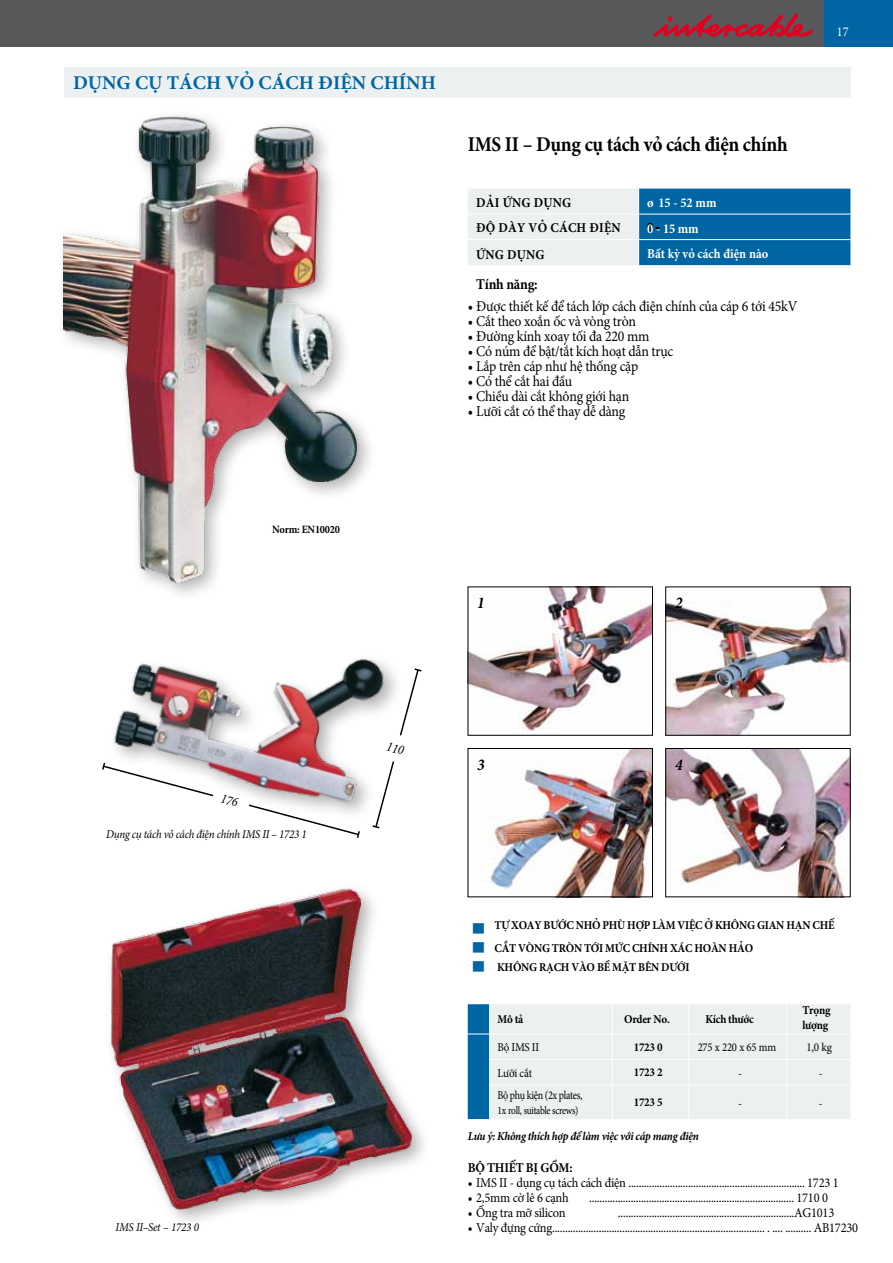
<style>
.page{position:relative;width:893px;height:1263px;background:#fff}
.page>*{position:absolute;margin:0;border:0;box-sizing:border-box;transform-origin:0 0}
.t1{font:700 21px "Minion Pro";letter-spacing:-.015em;color:#000;scale:.92 1}
.t2{font:700 19.5px "Minion Pro";color:#0065a3}
.t3{font:18px/19.4px "Wingdings";color:#0065a3;text-align:justify;scale:1.05 1}
.t4{font:italic 700 16.5px "Minion Pro";color:#000;scale:.92 1}
.t5{font:15px "Minion Pro";letter-spacing:-.015em;color:#000;scale:.92 1}
.t6{font:700 15px "Minion Pro";letter-spacing:-.015em;color:#000;scale:.92 1}
.t7{font:13.5px "Minion Pro";letter-spacing:-.02em;color:#000;scale:.92 1}
.t8{font:700 13.5px/27px "Minion Pro";letter-spacing:.02em;color:#000;scale:.92 1}
.t9{font:700 13.5px/25.3px "Minion Pro";color:#fff;scale:.92 1}
.t10{font:700 13.5px "Minion Pro";letter-spacing:-.02em;color:#000;scale:.92 1}
.t11{font:13.5px "Minion Pro";color:#fff;scale:.9 1}
.t12{font:700 12px/15.3px "Minion Pro";letter-spacing:-.02em;color:#000;scale:.92 1}
.t13{font:italic 12px "Minion Pro";letter-spacing:-.02em;color:#000;scale:.92 1}
.t14{font:italic 700 12px "Minion Pro";letter-spacing:-.02em;color:#000;scale:.92 1}
.t15{font:12px "Minion Pro";letter-spacing:-.02em;color:#000;scale:.92 1}
.t16{font:12px "Minion Pro";letter-spacing:-.02em;color:#000;scale:.84 1}
.t17{font:12px "Minion Pro";letter-spacing:-.02em;color:#000;scale:.89 1}
.t18{font:11.25px "Minion Pro";letter-spacing:-.035em;color:#000;scale:.84 1}
.t19{font:700 11.25px "Minion Pro";letter-spacing:-.02em;color:#000;scale:.92 1}
</style>
<div class="page">
<div style="left:0;top:0;width:893px;height:47px;background:#58585a"></div>
<div style="left:825px;top:0;width:68px;height:47px;background:#0065a3"></div>
<svg style="left:654px;top:13px;width:159px;height:24px"></svg>
<img style="left:64px;top:116px;width:302px;height:469px">
<img style="left:470px;top:589px;width:181px;height:142px">
<img style="left:490px;top:750px;width:161px;height:145px">
<div style="left:468px;top:748px;width:185px;height:149px;border:1px solid #000"></div>
<img style="left:667px;top:589px;width:181px;height:144px">
<img style="left:667px;top:750px;width:181px;height:145px">
<div style="left:665px;top:748px;width:185px;height:149px;border:1px solid #000"></div>
<svg style="left:468px;top:189px;width:382px;height:76px;background:#6da5c7"></svg>
<img style="left:114px;top:658px;width:274px;height:152px">
<div style="left:64px;top:67px;width:786px;height:31px;background:#ecf0f1"></div>
<img style="left:111px;top:888px;width:301px;height:321px">
<svg style="left:468px;top:1004px;width:382px;height:115px;background:#dfe8ed"></svg>
<hr style="left:489px;top:1085px;width:123px;height:1px;background:#fff">
<hr style="left:612px;top:1085px;width:77px;height:1px;background:#fff">
<hr style="left:612px;top:1085px;width:1px;height:34px;background:#fff">
<hr style="left:689px;top:1085px;width:98px;height:1px;background:#fff">
<hr style="left:688px;top:1085px;width:1px;height:34px;background:#fff">
<hr style="left:787px;top:1085px;width:63px;height:1px;background:#fff">
<hr style="left:786px;top:1085px;width:1px;height:34px;background:#fff">
<hr style="left:489px;top:1034px;width:123px;height:1px;background:#fff">
<svg style="left:102px;top:761px;width:259px;height:77px"></svg>
<svg style="left:371px;top:667px;width:51px;height:162px"></svg>
<h2 class="t2" style="left:73px;top:69px;width:364px">DỤNG CỤ TÁCH VỎ CÁCH ĐIỆN CHÍNH</h2>
<h1 class="t1" style="left:468px;top:130px;width:349px">IMS II – Dụng cụ tách vỏ cách điện chính</h1>
<p class="t8" style="left:476px;top:189px;width:105px">DẢI ỨNG DỤNG</p>
<p class="t9" style="left:647px;top:189px;width:77px">ø 15 - 52 mm</p>
<p class="t8" style="left:476px;top:214px;width:159px">ĐỘ DÀY VỎ CÁCH ĐIỆN<br>ỨNG DỤNG</p>
<p class="t9" style="left:647px;top:215px;width:133px">0 - 15 mm<br>Bất kỳ vỏ cách điện nào</p>
<p class="t6" style="left:476px;top:273px;width:68px">Tính năng:</p>
<p class="t5" style="left:468px;top:296px;width:360px">• Được thiết kế để tách lớp cách điện chính của cáp 6 tới 45kV</p>
<p class="t5" style="left:468px;top:311px;width:184px">• Cắt theo xoắn ốc và vòng tròn</p>
<p class="t5" style="left:468px;top:326px;width:199px">• Đường kính xoay tối đa 220 mm</p>
<p class="t5" style="left:468px;top:341px;width:225px">• Có núm để bật/tắt kích hoạt dẫn trục</p>
<p class="t5" style="left:468px;top:356px;width:187px">• Lắp trên cáp như hệ thống cặp</p>
<p class="t5" style="left:468px;top:371px;width:115px">• Có thể cắt hai đầu</p>
<p class="t5" style="left:468px;top:386px;width:177px">• Chiều dài cắt không giới hạn</p>
<p class="t5" style="left:468px;top:401px;width:173px">• Lưỡi cắt có thể thay dễ dàng</p>
<p class="t11" style="left:837px;top:23px;width:14px">17</p>
<p class="t19" style="left:272px;top:521px;width:75px">Norm: EN10020</p>
<p class="t4" style="left:477px;top:591px;width:10px">1</p>
<p class="t4" style="left:675px;top:591px;width:10px">2</p>
<p class="t13" style="left:106px;top:826px;width:219px">Dụng cụ tách vỏ cách điện chính IMS II – 1723 1</p>
<p class="t13" style="left:116px;top:1219px;width:92px">IMS II–Set – 1723 0</p>
<p class="t4" style="left:477px;top:753px;width:10px">3</p>
<p class="t4" style="left:675px;top:753px;width:10px">4</p>
<h3 class="t3" style="left:471px;top:919px;width:15px">■ ■ ■</h3>
<p class="t12" style="left:494px;top:914px;width:371px;line-height:22.5px">TỰ XOAY BƯỚC NHỎ PHÙ HỢP LÀM VIỆC Ở KHÔNG GIAN HẠN CHẾ<br>CẮT VÒNG TRÒN TỚI MỨC CHÍNH XÁC HOÀN HẢO</p>
<p class="t12" style="left:497px;top:959px;width:211px">KHÔNG RẠCH VÀO BỀ MẶT BÊN DƯỚI</p>
<p class="t12" style="left:497px;top:1011px;width:30px">Mô tả</p>
<p class="t12" style="left:624px;top:1011px;width:51px">Order No.</p>
<p class="t12" style="left:705px;top:1011px;width:54px">Kích thước</p>
<p class="t12" style="left:802px;top:1002px;width:32px">Trọng lượng</p>
<p class="t15" style="left:497px;top:1039px;width:47px">Bộ IMS II</p>
<p class="t12" style="left:634px;top:1039px;width:33px">1723 0</p>
<p class="t17" style="left:698px;top:1039px;width:90px">275 x 220 x 65 mm</p>
<p class="t15" style="left:806px;top:1039px;width:29px">1,0 kg</p>
<p class="t15" style="left:497px;top:1065px;width:39px">Lưỡi cắt</p>
<p class="t12" style="left:634px;top:1065px;width:33px">1723 2</p>
<p class="t15" style="left:738px;top:1065px;width:6px">-</p>
<p class="t15" style="left:819px;top:1065px;width:6px">-</p>
<p class="t16" style="left:497px;top:1087px;width:103px">Bộ phụ kiện (2x plates,</p>
<p class="t12" style="left:634px;top:1094px;width:33px">1723 5</p>
<p class="t15" style="left:738px;top:1095px;width:6px">-</p>
<p class="t15" style="left:819px;top:1095px;width:6px">-</p>
<p class="t18" style="left:498px;top:1102px;width:98px">1x roll, suitable screws)</p>
<p class="t14" style="left:468px;top:1128px;width:252px">Lưu ý: Không thích hợp để làm việc với cáp mang điện</p>
<p class="t10" style="left:468px;top:1158px;width:115px">BỘ THIẾT BỊ GỒM:</p>
<p class="t7" style="left:468px;top:1174px;width:405px">• IMS II - dụng cụ tách cách điện .................................................................... 1723 1</p>
<p class="t7" style="left:468px;top:1189px;width:111px">• 2,5mm cờ lê 6 cạnh</p>
<p class="t7" style="left:589px;top:1189px;width:261px">............................................................................... 1710 0</p>
<p class="t7" style="left:468px;top:1203px;width:108px">• Ống tra mỡ silicon</p>
<p class="t7" style="left:618px;top:1203px;width:237px">....................................................................AG1013</p>
<p class="t7" style="left:468px;top:1218px;width:426px">• Valy đựng cứng.................................................................................. . .... .......... AB17230</p>
</div>
